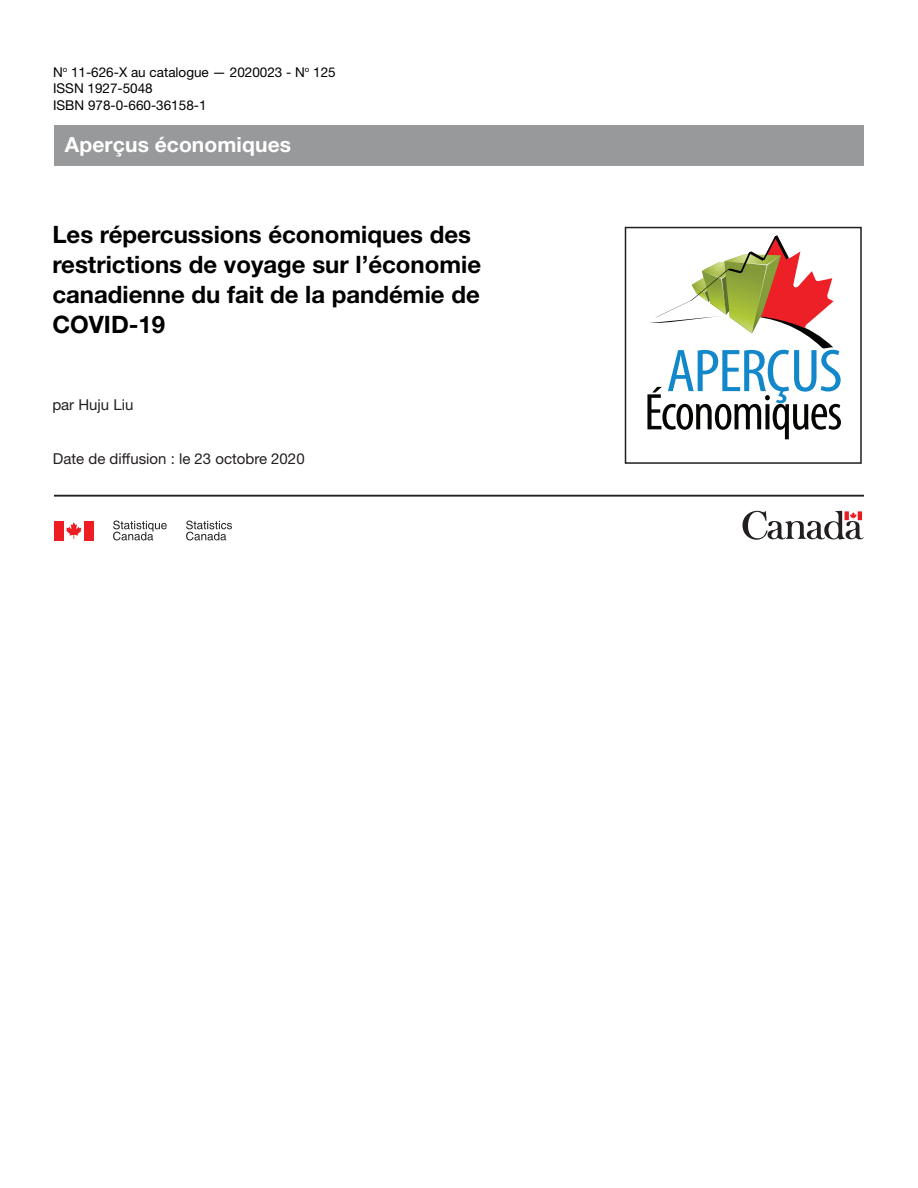
<style>
.page{position:relative;width:918px;height:1188px;background:#fff}
.page>*{position:absolute;margin:0;border:0;box-sizing:border-box;transform-origin:0 0}
.t1{font:700 24px/30px "Helvetica Neue LT Std";color:#000}
.t2{font:700 21px "Helvetica Neue LT Std";letter-spacing:.005em;color:#fff}
.t3{font:15px "Helvetica Neue LT Std";color:#231f20}
.t4{font:13.5px/16.5px "Helvetica Neue LT Std";color:#000}
</style>
<div class="page">
<div style="left:54px;top:125px;width:810px;height:40px;background:#98999b"></div>
<svg style="left:647px;top:235px;width:194px;height:204px"></svg>
<div style="left:625px;top:227px;width:237px;height:237px;border:2px solid #231f20"></div>
<svg style="left:742px;top:511px;width:122px;height:29px"></svg>
<svg style="left:66px;top:522px;width:16px;height:17px"></svg>
<div style="left:54px;top:521px;width:10px;height:19px;background:#ee1d23"></div>
<div style="left:84px;top:521px;width:10px;height:19px;background:#ee1d23"></div>
<svg style="left:113px;top:521px;width:54px;height:19px"></svg>
<svg style="left:186px;top:521px;width:46px;height:19px"></svg>
<hr style="left:54px;top:495px;width:810px;height:1px;background:#231f20">
<p class="t4" style="left:53px;top:63px;width:284px">N<sup>o</sup> 11‑626‑X au catalogue — 2020023 - N<sup>o</sup> 125<br>ISSN 1927-5048<br>ISBN 978-0-660-36158-1</p>
<p class="t2" style="left:65px;top:132px;width:228px">Aperçus économiques</p>
<p class="t1" style="left:52px;top:219px;width:430px">Les répercussions économiques des restrictions de voyage sur l’économie canadienne du fait de la pandémie de<br>COVID-19</p>
<p class="t3" style="left:52px;top:395px;width:83px">par Huju Liu</p>
<p class="t3" style="left:53px;top:449px;width:253px">Date de diffusion : le 23 octobre 2020</p>
</div>
